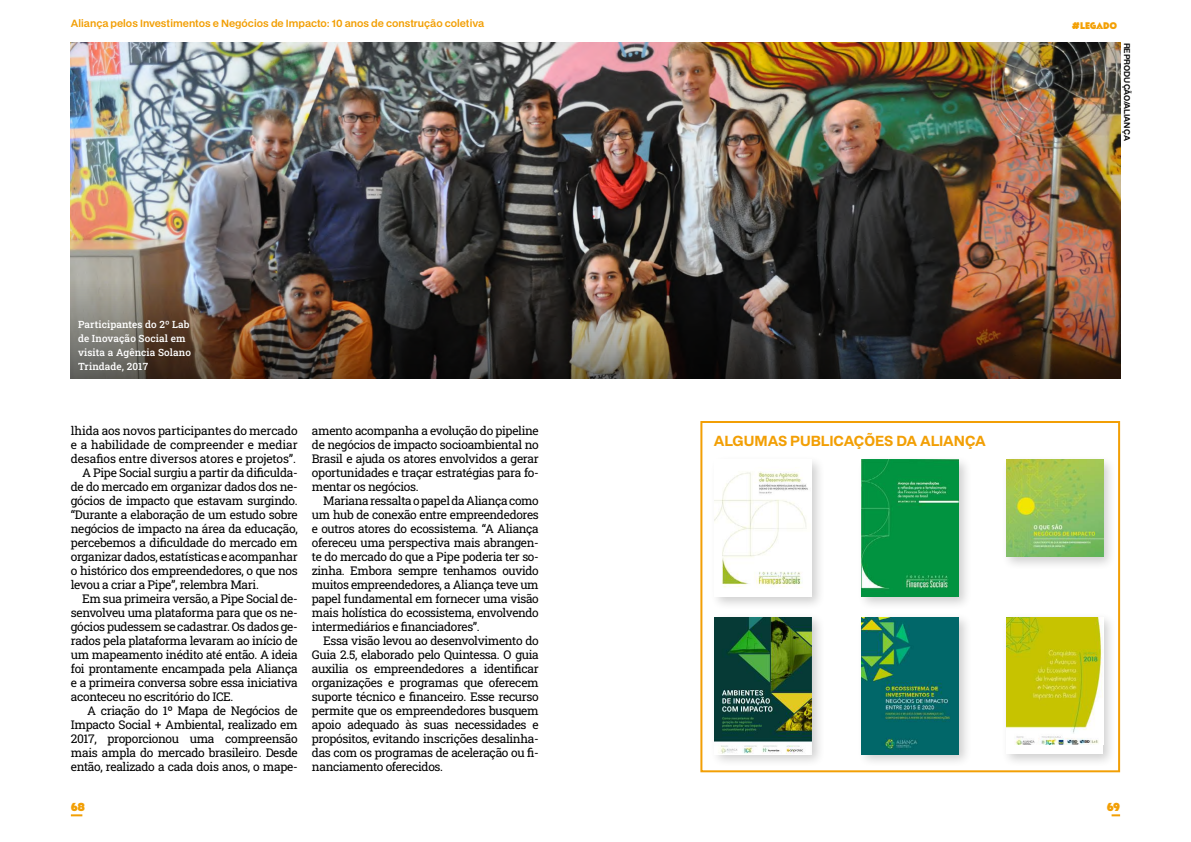
<style>
.page{position:relative;width:1191px;height:842px;background:#fff}
.page>*{position:absolute;margin:0;border:0;box-sizing:border-box;transform-origin:0 0}
.t1{font:700 14px "BDO Grotesk";letter-spacing:-.005em;color:#f29f05}
.t2{font:12px/14px "Roboto Slab";letter-spacing:-.03em;color:#000;text-align:justify}
.t3{font:12px "Roboto Slab";letter-spacing:-.01em;color:#000}
.t4{font:12px "Apres Ski Personal Use Only";color:#f29f05}
.t5{font:500 10px/14px "Roboto Slab";letter-spacing:.01em;color:#fff}
.t6{font:600 10px "BDO Grotesk";color:#f29f05}
.t7{font:10px "Apres Ski Personal Use Only";letter-spacing:-.03em;color:#f3a005}
.t8{font:600 8px "BDO Grotesk";letter-spacing:-.005em;color:#000}
</style>
<div class="page">
<img style="left:71px;top:43px;width:1049px;height:336px">
<div style="left:700px;top:421px;width:420px;height:351px;border:2px solid #f29f05"></div>
<div style="left:709px;top:455px;width:116px;height:155px;background:#000;opacity:.19"></div>
<img style="left:715px;top:460px;width:96px;height:137px">
<div style="left:709px;top:612px;width:116px;height:156px;background:#000;opacity:.19"></div>
<img style="left:715px;top:618px;width:96px;height:136px">
<div style="left:856px;top:455px;width:116px;height:155px;background:#000;opacity:.19"></div>
<img style="left:862px;top:460px;width:96px;height:137px">
<div style="left:856px;top:612px;width:116px;height:156px;background:#000;opacity:.19"></div>
<img style="left:862px;top:618px;width:96px;height:136px">
<div style="left:1001px;top:455px;width:115px;height:115px;background:#000;opacity:.19"></div>
<img style="left:1006px;top:460px;width:97px;height:97px">
<div style="left:1001px;top:612px;width:115px;height:156px;background:#000;opacity:.19"></div>
<div style="left:1006px;top:618px;width:97px;height:136px;background:#fff"></div>
<img style="left:1006px;top:618px;width:97px;height:126px">
<svg style="left:1111px;top:814px;width:9px;height:2px"></svg>
<svg style="left:71px;top:814px;width:11px;height:2px"></svg>
<p class="t6" style="left:71px;top:15px;width:415px">Aliança pelos Investimentos e Negócios de Impacto: 10 anos de construção coletiva</p>
<p class="t7" style="left:1072px;top:19px;width:47px">#LEGADO</p>
<p class="t5" style="left:78px;top:317px;width:114px">Participantes do 2º Lab de Inovação Social em visita a Agência Solano<br>Trindade, 2017</p>
<p class="t3" style="left:71px;top:422px;width:228px">lhida aos novos participantes do mercado</p>
<p class="t3" style="left:71px;top:436px;width:228px">e a habilidade de compreender e mediar</p>
<p class="t3" style="left:71px;top:450px;width:227px">desafios entre diversos atores e projetos”.</p>
<p class="t2" style="left:82px;top:465px;width:217px">A Pipe Social surgiu a partir da dificulda-</p>
<p class="t2" style="left:71px;top:479px;width:228px">de do mercado em organizar dados dos ne-</p>
<p class="t2" style="left:71px;top:493px;width:228px">gócios de impacto que estavam surgindo.</p>
<p class="t2" style="left:71px;top:507px;width:228px">“Durante a elaboração de um estudo sobre</p>
<p class="t2" style="left:71px;top:521px;width:228px">negócios de impacto na área da educação,</p>
<p class="t2" style="left:71px;top:535px;width:228px">percebemos a dificuldade do mercado em</p>
<p class="t2" style="left:71px;top:549px;width:228px">organizar dados, estatísticas e acompanhar</p>
<p class="t2" style="left:71px;top:563px;width:228px">o histórico dos empreendedores, o que nos</p>
<p class="t2" style="left:71px;top:577px;width:189px">levou a criar a Pipe”, relembra Mari.</p>
<p class="t2" style="left:82px;top:591px;width:217px">Em sua primeira versão, a Pipe Social de-</p>
<p class="t2" style="left:71px;top:605px;width:228px">senvolveu uma plataforma para que os ne-</p>
<p class="t2" style="left:71px;top:619px;width:228px">gócios pudessem se cadastrar. Os dados ge-</p>
<p class="t2" style="left:71px;top:633px;width:228px">rados pela plataforma levaram ao início de</p>
<p class="t2" style="left:71px;top:647px;width:228px">um mapeamento inédito até então. A ideia</p>
<p class="t2" style="left:71px;top:661px;width:228px">foi prontamente encampada pela Aliança</p>
<p class="t2" style="left:71px;top:675px;width:228px">e a primeira conversa sobre essa iniciativa</p>
<p class="t2" style="left:71px;top:689px;width:164px">aconteceu no escritório do ICE.</p>
<p class="t2" style="left:87px;top:703px;width:212px">A criação do 1º Mapa de Negócios de</p>
<p class="t2" style="left:71px;top:717px;width:228px">Impacto Social + Ambiental, realizado em</p>
<p class="t2" style="left:71px;top:731px;width:228px">2017, proporcionou uma compreensão</p>
<p class="t2" style="left:71px;top:745px;width:228px">mais ampla do mercado brasileiro. Desde</p>
<p class="t2" style="left:71px;top:759px;width:228px">então, realizado a cada dois anos, o mape-</p>
<p class="t2" style="left:312px;top:423px;width:228px">amento acompanha a evolução do pipeline de negócios de impacto socioambiental no Brasil e ajuda os atores envolvidos a gerar oportunidades e traçar estratégias para fo&shy;mentar os negócios.</p>
<p class="t2" style="left:312px;top:493px;width:228px;text-indent:11px">Mariana ressalta o papel da Aliança como um hub de conexão entre empreendedores e outros atores do ecossistema. “A Aliança ofereceu uma perspectiva mais abrangen&shy;te do mercado do que a Pipe poderia ter so&shy;zinha. Embora sempre tenhamos ouvido muitos empreendedores, a Aliança teve um papel fundamental em fornecer uma visão mais holística do ecossistema, envolvendo intermediários e financiadores”.</p>
<p class="t2" style="left:312px;top:633px;width:228px;text-indent:11px">Essa visão levou ao desenvolvimento do Guia 2.5, elaborado pelo Quintessa. O guia auxilia os empreendedores a identificar organizações e programas que oferecem suporte técnico e financeiro. Esse recurso permite que os empreendedores busquem apoio adequado às suas necessidades e propósitos, evitando inscrições desalinha&shy;das com os programas de aceleração ou fi&shy;nanciamento oferecidos.</p>
<p class="t1" style="left:714px;top:430px;width:273px">ALGUMAS PUBLICAÇÕES DA ALIANÇA</p>
<p class="t8" style="left:1133px;top:43px;width:100px;rotate:90deg">REPRODUÇÃO/ALIANÇA</p>
<p class="t4" style="left:71px;top:799px;width:16px">68</p>
<p class="t4" style="left:1106px;top:799px;width:15px">69</p>
</div>
